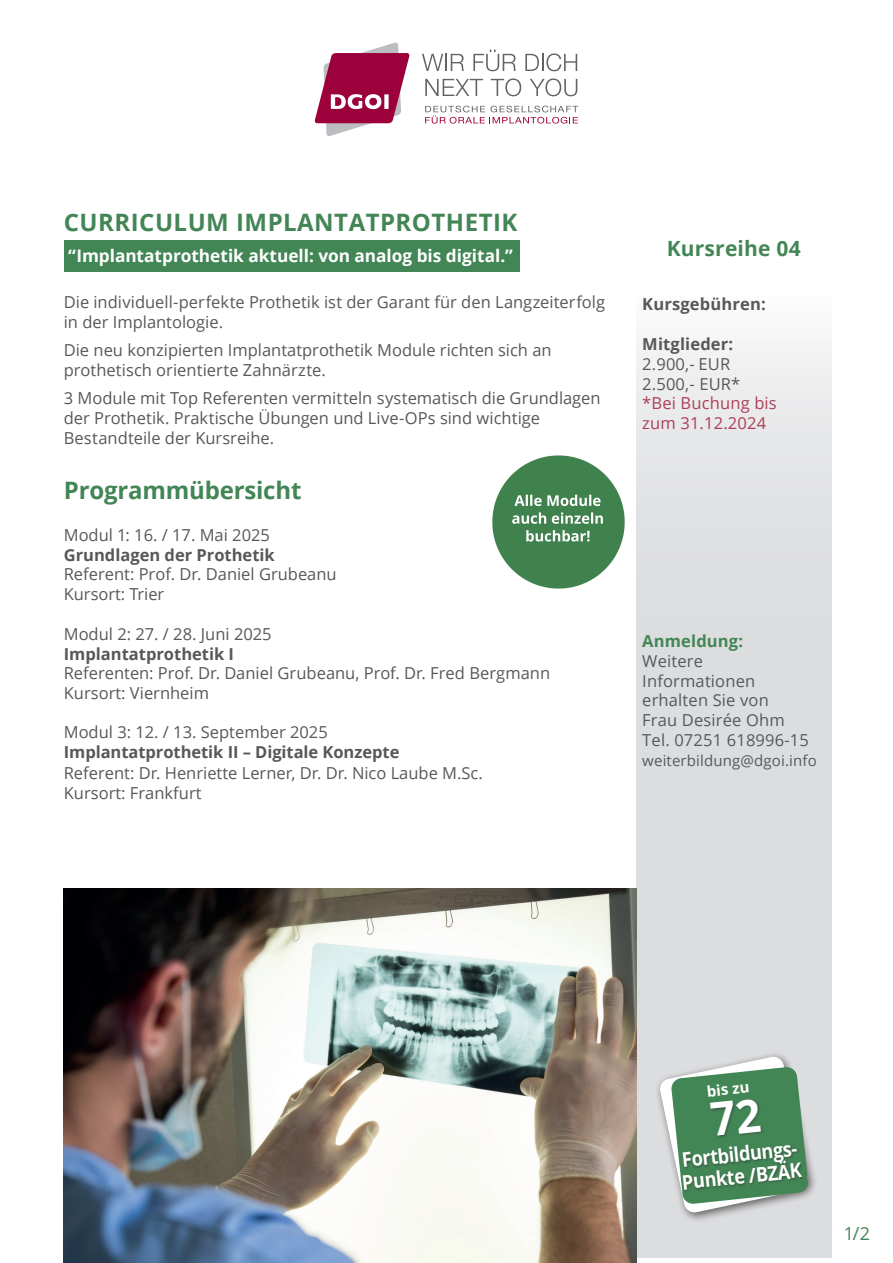
<style>
.page{position:relative;width:893px;height:1263px;background:#fff}
.page>*{position:absolute;margin:0;border:0;box-sizing:border-box;transform-origin:0 0}
.t1{font:700 24px "Open Sans";letter-spacing:.02em;color:#438656}
.t2{font:700 24px "Open Sans";letter-spacing:-.01em;color:#438656}
._05_Fließtext_10_auf{font:700 21px "Open Sans";letter-spacing:.01em;color:#438656}
.t3{font:700 20.1px/22px "Open Sans";color:#fff;scale:.9 1}
.t4{font:18px "Open Sans";color:#438656}
.t5{font:700 17.25px "Open Sans";color:#fff}
._05_Fließtext_10_auf-2{font:16.5px/19.8px "Open Sans";color:#57585a}
._05_Fließtext_10_auf-3{font:16.5px/19.8px "Open Sans";letter-spacing:.01em;color:#ae3e56}
._05_Fließtext_10_auf-4{font:700 16.5px "Open Sans";letter-spacing:.01em;color:#57585a}
._05_Fließtext_10_auf-5{font:700 16.5px "Open Sans";letter-spacing:.01em;color:#438656}
._05_Fließtext_10_auf-6{font:15px "Open Sans";letter-spacing:.01em;color:#57585a}
.t6{font:700 15px "Open Sans";color:#fff}
.s1{font-weight:700}
.s2{font-weight:700;color:#57585a}
.s3{color:#57585a}
</style>
<div class="page">
<img style="left:492px;top:435px;width:145px;height:174px">
<svg style="left:637px;top:341px;width:195px;height:917px;background:#dfe0e1"></svg>
<svg style="left:315px;top:43px;width:94px;height:93px"></svg>
<svg style="left:425px;top:79px;width:58px;height:17px"></svg>
<svg style="left:491px;top:78px;width:30px;height:18px"></svg>
<svg style="left:530px;top:78px;width:47px;height:18px"></svg>
<svg style="left:422px;top:54px;width:42px;height:17px"></svg>
<svg style="left:473px;top:50px;width:43px;height:21px"></svg>
<svg style="left:525px;top:53px;width:52px;height:18px"></svg>
<svg style="left:425px;top:106px;width:153px;height:18px"></svg>
<div style="left:64px;top:240px;width:456px;height:32px;background:#438656"></div>
<div style="left:655px;top:1051px;width:163px;height:172px;background:#231f20;opacity:.65"></div>
<img style="left:64px;top:888px;width:573px;height:375px">
<svg style="left:659px;top:1056px;width:150px;height:157px;background:#739e80"></svg>
<p class="t1" style="left:64px;top:206px;width:455px">CURRICULUM IMPLANTATPROTHETIK</p>
<p class="t5" style="left:68px;top:244px;width:446px">“Implantatprothetik aktuell: von analog bis digital.”</p>
<p class="_05_Fließtext_10_auf-2" style="left:64px;top:292px;width:543px">Die individuell-perfekte Prothetik ist der Garant für den Langzeiterfolg in der Implantologie.</p>
<p class="_05_Fließtext_10_auf-2" style="left:64px;top:340px;width:489px">Die neu konzipierten Implantatprothetik Module richten sich an prothetisch orientierte Zahnärzte.</p>
<p class="_05_Fließtext_10_auf-2" style="left:64px;top:388px;width:538px">3 Module mit Top Referenten vermitteln systematisch die Grundlagen der Prothetik. Praktische Übungen und Live-OPs sind wichtige<br>Bestandteile der Kursreihe.</p>
<p class="t2" style="left:64px;top:474px;width:239px">Programmübersicht</p>
<p class="_05_Fließtext_10_auf-2" style="left:64px;top:524px;width:274px">Modul 1: 16. / 17. Mai 2025<br><span class="s1">Grundlagen der Prothetik<br></span>Referent: Prof. Dr. Daniel Grubeanu<br>Kursort: Trier</p>
<p class="_05_Fließtext_10_auf-2" style="left:64px;top:623px;width:488px">Modul 2: 27. / 28. Juni 2025<br><span class="s1">Implantatprothetik I<br></span>Referenten: Prof. Dr. Daniel Grubeanu, Prof. Dr. Fred Bergmann Kursort: Viernheim</p>
<p class="_05_Fließtext_10_auf-2" style="left:64px;top:721px;width:421px;line-height:20.4px">Modul 3: 12. / 13. September 2025<br><span class="s1">Im</span><span class="s1">plantatprothetik</span> <span class="s1">II – Digitale Konzepte<br></span>Referent: Dr. Henriette Lerner, Dr. Dr. Nico Laube M.Sc.<br>Kursort: Frankfurt</p>
<p class="_05_Fließtext_10_auf" style="left:667px;top:234px;width:136px">Kursreihe 04</p>
<p class="_05_Fließtext_10_auf-4" style="left:642px;top:293px;width:125px">Kursgebühren:</p>
<p class="_05_Fließtext_10_auf-3" style="left:642px;top:334px;width:136px"><span class="s2">Mitglieder:<br></span><span class="s3">2.900,- EUR<br>2.500,- EUR* </span>*Bei Buchung bis zum 31.12.2024</p>
<p class="_05_Fließtext_10_auf-5" style="left:642px;top:629px;width:102px">Anmeldung:</p>
<p class="_05_Fließtext_10_auf-2" style="left:642px;top:650px;width:168px">Weitere<br>Informationen erhalten Sie von<br>Frau Desirée Ohm<br>Tel. 07251 618996-15</p>
<p class="_05_Fließtext_10_auf-6" style="left:642px;top:750px;width:176px">weiterbildung@dgoi.info</p>
<p class="t6" style="left:706px;top:1081px;width:44px;rotate:-6deg">bis zu</p>
<p class="t3" style="left:679px;top:1149px;width:137px;rotate:-6deg">Fortbildungs-<br>Punkte /BZÄK</p>
<p class="t4" style="left:844px;top:1221px;width:28px">1/2</p>
</div>
